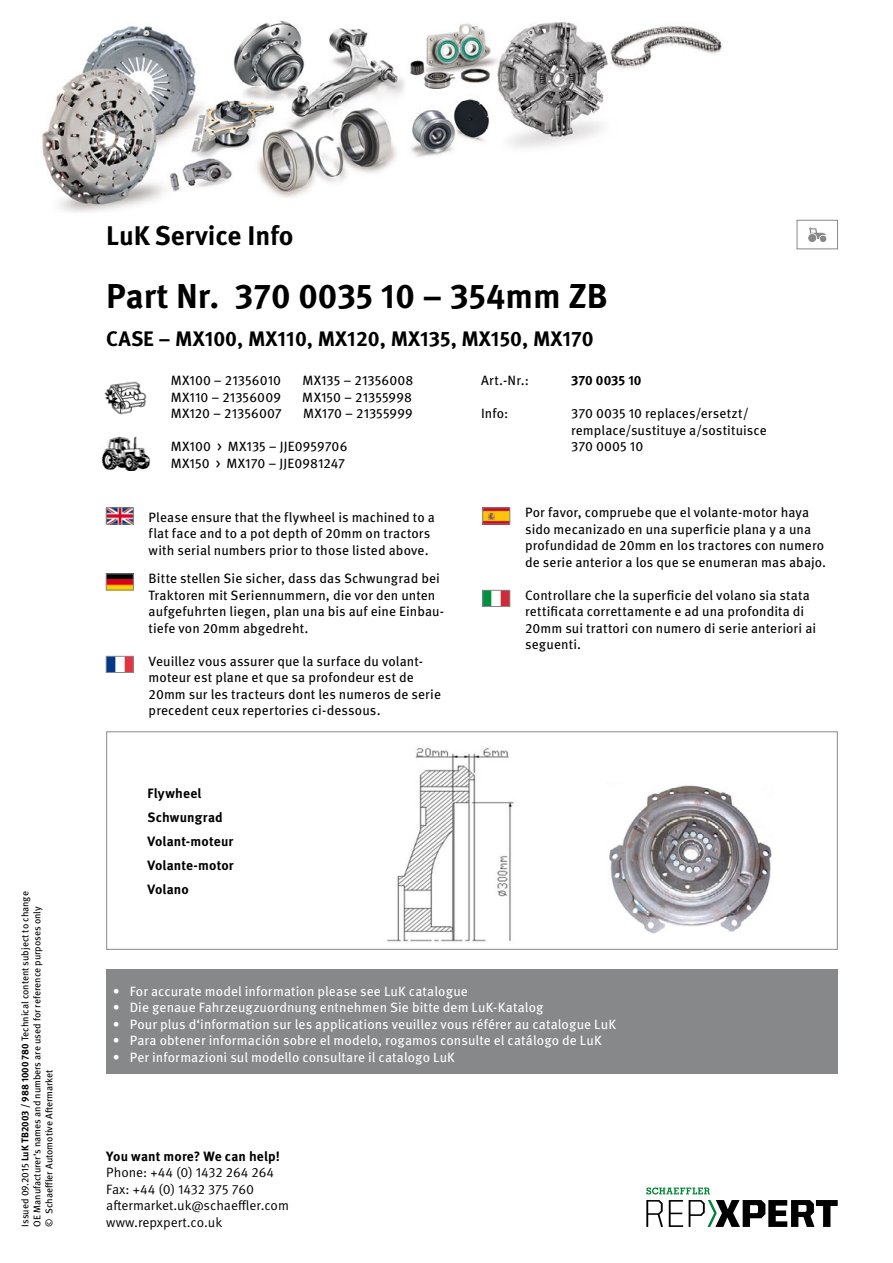
<style>
.page{position:relative;width:893px;height:1263px;background:#fff}
.page>*{position:absolute;margin:0;border:0;box-sizing:border-box;transform-origin:0 0}
.t1{font:700 34.5px "Meta OT";color:#000}
.t2{font:700 27px "Meta OT";color:#000}
.t3{font:700 21px "Meta OT";color:#000}
.t4{font:13.5px/16.5px "Meta OT";letter-spacing:.005em;color:#000}
.t5{font:13.5px "Meta OT";letter-spacing:.005em;color:#fff}
.t6{font:13.5px/16.5px "Meta OT Norm";color:#000}
.t7{font:700 13.5px/24px "Meta OT";letter-spacing:.01em;color:#000}
.t8{font:9.75px/12px "Meta OT";color:#000}
.s1{font-weight:700}
</style>
<div class="page">
<div style="left:106px;top:731px;width:732px;height:219px;border:1px solid #87888a"></div>
<div style="left:106px;top:969px;width:732px;height:105px;background:#87888a"></div>
<img style="left:108px;top:510px;width:23px;height:12px">
<div style="left:106px;top:508px;width:27px;height:16px;border:1px solid #87888a"></div>
<img style="left:108px;top:576px;width:23px;height:12px">
<img style="left:108px;top:658px;width:23px;height:13px">
<div style="left:106px;top:656px;width:27px;height:17px;border:1px solid #87888a"></div>
<img style="left:485px;top:510px;width:23px;height:12px">
<img style="left:485px;top:592px;width:23px;height:13px">
<div style="left:483px;top:590px;width:27px;height:17px;border:1px solid #87888a"></div>
<img style="left:101px;top:437px;width:50px;height:34px">
<img style="left:104px;top:381px;width:43px;height:34px">
<img style="left:609px;top:785px;width:163px;height:149px">
<img style="left:387px;top:748px;width:127px;height:194px">
<div style="left:797px;top:220px;width:41px;height:29px;border:1px solid #87888a"></div>
<svg style="left:809px;top:227px;width:17px;height:15px"></svg>
<img style="left:42px;top:20px;width:680px;height:193px">
<svg style="left:646px;top:1200px;width:17px;height:27px"></svg>
<svg style="left:669px;top:1200px;width:14px;height:27px"></svg>
<svg style="left:689px;top:1200px;width:149px;height:27px"></svg>
<svg style="left:646px;top:1187px;width:64px;height:7px"></svg>
<p class="t8" style="left:19px;top:1226px;width:337px;rotate:-90deg">Issued 09.2015 <span class="s1">LuK TB2003 / 988 1000 780</span> Technical content subject to change<br>OE Manufacturer’s names and numbers are used for reference purposes only<br>© Schaeffler Automotive Aftermarket</p>
<h2 class="t2" style="left:106px;top:218px;width:189px">LuK Service Info</h2>
<h1 class="t1" style="left:106px;top:275px;width:503px">Part Nr. 370 0035 10 – 354mm ZB</h1>
<h3 class="t3" style="left:106px;top:326px;width:489px">CASE – MX100, MX110, MX120, MX135, MX150, MX170</h3>
<p class="t4" style="left:171px;top:373px;width:112px">MX100 – 21356010</p>
<p class="t4" style="left:302px;top:373px;width:112px">MX135 – 21356008</p>
<p class="t4" style="left:171px;top:389px;width:112px">MX110 – 21356009</p>
<p class="t4" style="left:302px;top:389px;width:111px">MX150 – 21355998</p>
<p class="t4" style="left:171px;top:405px;width:113px">MX120 – 21356007</p>
<p class="t4" style="left:303px;top:405px;width:111px">MX170 – 21355999</p>
<p class="t4" style="left:171px;top:438px;width:178px">MX100 &gt; MX135 – JJE0959706<br>MX150 &gt; MX170 – JJE0981247</p>
<p class="t4" style="left:149px;top:509px;width:288px">Please ensure that the flywheel is machined to a flat face and to a pot depth of 20mm on tractors with serial numbers prior to those listed above.</p>
<p class="t4" style="left:149px;top:571px;width:297px">Bitte stellen Sie sicher, dass das Schwungrad bei Traktoren mit Seriennummern, die vor den unten aufgefuhrten liegen, plan una bis auf eine Einbau&shy;tiefe von 20mm abgedreht.</p>
<p class="t4" style="left:149px;top:653px;width:294px">Veuillez vous assurer que la surface du volant&shy;moteur est plane et que sa profondeur est de 20mm sur les tracteurs dont les numeros de serie precedent ceux repertories ci-dessous.</p>
<p class="t7" style="left:147px;top:781px;width:88px">Flywheel<br>Schwungrad<br>Volant-moteur<br>Volante-motor<br>Volano</p>
<p class="t4" style="left:481px;top:372px;width:49px">Art.-Nr.:</p>
<p class="t7" style="left:571px;top:369px;width:72px">370 0035 10</p>
<p class="t4" style="left:481px;top:405px;width:29px">Info:</p>
<p class="t4" style="left:571px;top:405px;width:197px">370 0035 10 replaces/ersetzt/ remplace/sustituye a/sostituisce<br>370 0005 10</p>
<p class="t4" style="left:525px;top:505px;width:303px">Por favor, compruebe que el volante-motor haya sido mecanizado en una superficie plana y a una profundidad de 20mm en los tractores con numero de serie anterior a los que se enumeran mas abajo.</p>
<p class="t4" style="left:525px;top:587px;width:292px">Controllare che la superficie del volano sia stata rettificata correttamente e ad una profondita di 20mm sui trattori con numero di serie anteriori ai seguenti.</p>
<p class="t5" style="left:113px;top:983px;width:357px">• For accurate model information please see LuK catalogue</p>
<p class="t5" style="left:113px;top:999px;width:432px">• Die genaue Fahrzeugzuordnung entnehmen Sie bitte dem LuK-Katalog</p>
<p class="t5" style="left:113px;top:1016px;width:505px">• Pour plus d‘information sur les applications veuillez vous référer au catalogue LuK</p>
<p class="t5" style="left:113px;top:1032px;width:491px">• Para obtener información sobre el modelo, rogamos consulte el catálogo de LuK</p>
<p class="t5" style="left:113px;top:1049px;width:344px">• Per informazioni sul modello consultare il catalogo LuK</p>
<p class="t7" style="left:106px;top:1144px;width:175px">You want more? We can help!</p>
<p class="t6" style="left:106px;top:1165px;width:184px">Phone: +44 (0) 1432 264 264<br>Fax: +44 (0) 1432 375 760 aftermarket.uk@schaeffler.com www.repxpert.co.uk</p>
</div>
